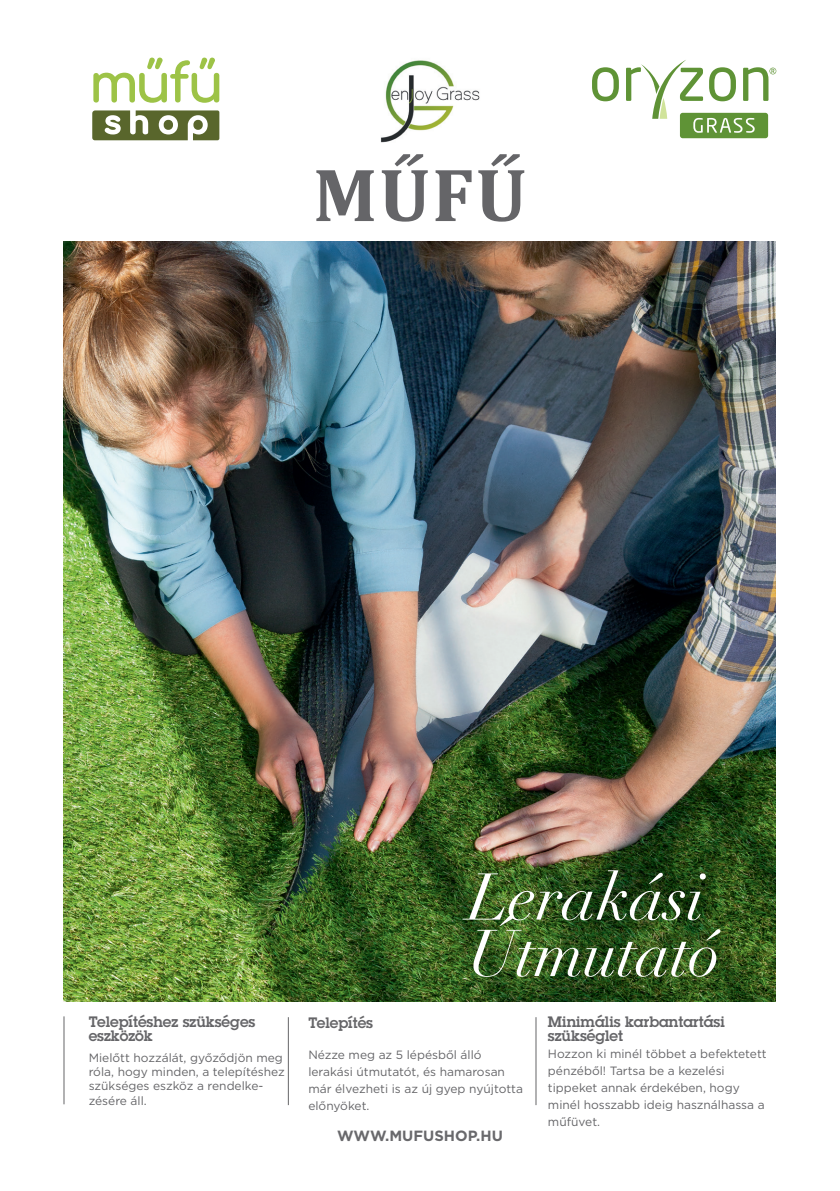
<style>
.page{position:relative;width:840px;height:1191px;background:#fff}
.page>*{position:absolute;margin:0;border:0;box-sizing:border-box;transform-origin:0 0}
.t1{font:700 76.2px "Cambria";color:#656568}
.t2{font:italic 64.8px/56.4px "Didot";letter-spacing:-.005em;color:#fff}
.t3{font:600 14.8px/14px "Lubalin Graph Std";color:#656568}
.t4{font:700 14.8px "Gotham";letter-spacing:.01em;color:#656568}
.t5{font:700 14.8px "Gotham";color:#69696c}
.t6{font:12px/17px "Gotham";color:#656568}
</style>
<div class="page">
<img style="left:64px;top:242px;width:711px;height:759px">
<hr style="left:64px;top:1016px;width:1px;height:88px;background:#656568">
<hr style="left:288px;top:1017px;width:1px;height:88px;background:#656568">
<hr style="left:535px;top:1017px;width:1px;height:88px;background:#656568">
<img style="left:380px;top:60px;width:100px;height:83px">
<div style="left:679px;top:113px;width:88px;height:25px;background:#5f9336;border-radius:3px"></div>
<svg style="left:592px;top:67px;width:26px;height:34px"></svg>
<svg style="left:626px;top:60px;width:149px;height:73px"></svg>
<svg style="left:93px;top:58px;width:126px;height:45px"></svg>
<svg style="left:92px;top:110px;width:127px;height:30px"></svg>
<h1 class="t1" style="left:313px;top:141px;width:215px">MŰFŰ</h1>
<p class="t3" style="left:89px;top:1014px;width:168px">Telepítéshez szükséges eszközök</p>
<p class="t6" style="left:89px;top:1050px;width:197px;line-height:14px">Mielőtt hozzálát, győződjön meg róla, hogy minden, a telepítéshez szükséges eszköz a rendelke&shy;zésére áll.</p>
<h2 class="t2" style="left:467px;top:869px;width:254px">Lerakási<br>Útmutató</h2>
<p class="t3" style="left:308px;top:1015px;width:66px">Telepítés</p>
<p class="t6" style="left:308px;top:1045px;width:216px">Nézze meg az 5 lépésből álló lerakási útmutatót, és hamarosan már élvezheti is az új gyep nyújtotta előnyöket.</p>
<p class="t4" style="left:311px;top:1126px;width:218px">WWW.ORYZONGRASS.COM</p>
<p class="t5" style="left:337px;top:1127px;width:167px">WWW.MUFUSHOP.HU</p>
<p class="t3" style="left:547px;top:1014px;width:178px">Minimális karbantartási szükséglet</p>
<p class="t6" style="left:547px;top:1045px;width:220px">Hozzon ki minél többet a befektetett pénzéből! Tartsa be a kezelési tippeket annak érdekében, hogy minél hosszabb ideig használhassa a műfüvet.</p>
</div>
